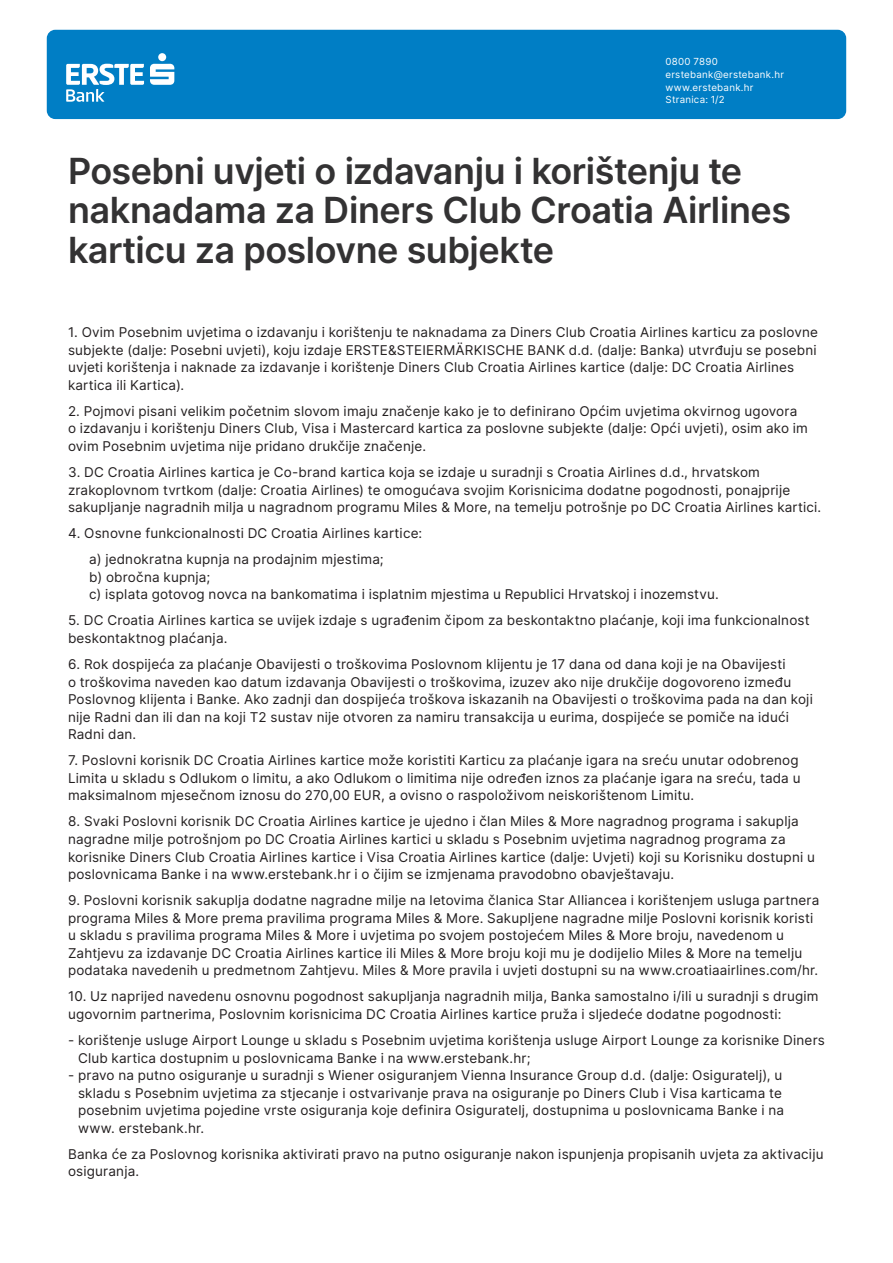
<style>
.page{position:relative;width:893px;height:1263px;background:#fff}
.page>*{position:absolute;margin:0;border:0;box-sizing:border-box;transform-origin:0 0}
.t1{font:600 36px/39.6px "Inter";letter-spacing:-.015em;color:#333233}
.t2{font:13.5px/17.5px "Inter";letter-spacing:.015em;color:#231f20}
.t3{font:9.75px/12.6px "Inter";letter-spacing:.025em;color:#fff}
</style>
<div class="page">
<div style="left:47px;top:30px;width:799px;height:89px;background:#007ec5;border-radius:9px"></div>
<svg style="left:150px;top:64px;width:24px;height:21px"></svg>
<div style="left:158px;top:53px;width:8px;height:8px;background:#fff;border-radius:50%"></div>
<svg style="left:66px;top:64px;width:78px;height:38px"></svg>
<p class="t3" style="left:665px;top:55px;width:120px">0800 7890 erstebank@erstebank.hr www.erstebank.hr<br>Stranica: 1/2</p>
<h1 class="t1" style="left:68px;top:150px;width:725px">Posebni uvjeti o izdavanju i korištenju te naknadama za Diners Club Croatia Airlines karticu za poslovne subjekte</h1>
<p class="t2" style="left:68px;top:323px;width:751px">1. Ovim Posebnim uvjetima o izdavanju i korištenju te naknadama za Diners Club Croatia Airlines karticu za poslovne subjekte (dalje: Posebni uvjeti), koju izdaje ERSTE&amp;STEIERMÄRKISCHE BANK d.d. (dalje: Banka) utvrđuju se posebni uvjeti korištenja i naknade za izdavanje i korištenje Diners Club Croatia Airlines kartice (dalje: DC Croatia Airlines kartica ili Kartica).</p>
<p class="t2" style="left:68px;top:402px;width:741px">2. Pojmovi pisani velikim početnim slovom imaju značenje kako je to definirano Općim uvjetima okvirnog ugovora o izdavanju i korištenju Diners Club, Visa i Mastercard kartica za poslovne subjekte (dalje: Opći uvjeti), osim ako im ovim Posebnim uvjetima nije pridano drukčije značenje.</p>
<p class="t2" style="left:68px;top:463px;width:755px">3. DC Croatia Airlines kartica je Co-brand kartica koja se izdaje u suradnji s Croatia Airlines d.d., hrvatskom zrakoplovnom tvrtkom (dalje: Croatia Airlines) te omogućava svojim Korisnicima dodatne pogodnosti, ponajprije sakupljanje nagradnih milja u nagradnom programu Miles &amp; More, na temelju potrošnje po DC Croatia Airlines kartici.</p>
<p class="t2" style="left:89px;top:520px;width:334px;line-height:26.1px;text-indent:-21px">4. Osnovne funkcionalnosti DC Croatia Airlines kartice: a) jednokratna kupnja na prodajnim mjestima;</p>
<p class="t2" style="left:89px;top:568px;width:631px">b) obročna kupnja;<br>c) isplata gotovog novca na bankomatima i isplatnim mjestima u Republici Hrvatskoj i inozemstvu.</p>
<p class="t2" style="left:68px;top:611px;width:743px">5. DC Croatia Airlines kartica se uvijek izdaje s ugrađenim čipom za beskontaktno plaćanje, koji ima funkcionalnost beskontaktnog plaćanja.</p>
<p class="t2" style="left:68px;top:655px;width:746px">6. Rok dospijeća za plaćanje Obavijesti o troškovima Poslovnom klijentu je 17 dana od dana koji je na Obavijesti<br>o troškovima naveden kao datum izdavanja Obavijesti o troškovima, izuzev ako nije drukčije dogovoreno između Poslovnog klijenta i Banke. Ako zadnji dan dospijeća troškova iskazanih na Obavijesti o troškovima pada na dan koji nije Radni dan ili dan na koji T2 sustav nije otvoren za namiru transakcija u eurima, dospijeće se pomiče na idući Radni dan.</p>
<p class="t2" style="left:68px;top:751px;width:734px">7. Poslovni korisnik DC Croatia Airlines kartice može koristiti Karticu za plaćanje igara na sreću unutar odobrenog<br>Limita u skladu s Odlukom o limitu, a ako Odlukom o limitima nije određen iznos za plaćanje igara na sreću, tada u maksimalnom mjesečnom iznosu do 270,00 EUR, a ovisno o raspoloživom neiskorištenom Limitu.</p>
<p class="t2" style="left:68px;top:812px;width:748px">8. Svaki Poslovni korisnik DC Croatia Airlines kartice je ujedno i član Miles &amp; More nagradnog programa i sakuplja nagradne milje potrošnjom po DC Croatia Airlines kartici u skladu s Posebnim uvjetima nagradnog programa za korisnike Diners Club Croatia Airlines kartice i Visa Croatia Airlines kartice (dalje: Uvjeti) koji su Korisniku dostupni u poslovnicama Banke i na www.erstebank.hr i o čijim se izmjenama pravodobno obavještavaju.</p>
<p class="t2" style="left:68px;top:891px;width:753px">9. Poslovni korisnik sakuplja dodatne nagradne milje na letovima članica Star Alliancea i korištenjem usluga partnera programa Miles &amp; More prema pravilima programa Miles &amp; More. Sakupljene nagradne milje Poslovni korisnik koristi u skladu s pravilima programa Miles &amp; More i uvjetima po svojem postojećem Miles &amp; More broju, navedenom u Zahtjevu za izdavanje DC Croatia Airlines kartice ili Miles &amp; More broju koji mu je dodijelio Miles &amp; More na temelju podataka navedenih u predmetnom Zahtjevu. Miles &amp; More pravila i uvjeti dostupni su na www.croatiaairlines.com/hr.</p>
<p class="t2" style="left:68px;top:987px;width:752px">10. Uz naprijed navedenu osnovnu pogodnost sakupljanja nagradnih milja, Banka samostalno i/ili u suradnji s drugim ugovornim partnerima, Poslovnim korisnicima DC Croatia Airlines kartice pruža i sljedeće dodatne pogodnosti:</p>
<p class="t2" style="left:78px;top:1031px;width:748px;text-indent:-10px">- korištenje usluge Airport Lounge u skladu s Posebnim uvjetima korištenja usluge Airport Lounge za korisnike Diners<br>Club kartica dostupnim u poslovnicama Banke i na www.erstebank.hr;</p>
<p class="t2" style="left:78px;top:1066px;width:707px;text-indent:-10px">- pravo na putno osiguranje u suradnji s Wiener osiguranjem Vienna Insurance Group d.d. (dalje: Osiguratelj), u skladu s Posebnim uvjetima za stjecanje i ostvarivanje prava na osiguranje po Diners Club i Visa karticama te posebnim uvjetima pojedine vrste osiguranja koje definira Osiguratelj, dostupnima u poslovnicama Banke i na www. erstebank.hr.</p>
<p class="t2" style="left:68px;top:1145px;width:757px">Banka će za Poslovnog korisnika aktivirati pravo na putno osiguranje nakon ispunjenja propisanih uvjeta za aktivaciju osiguranja.</p>
</div>
